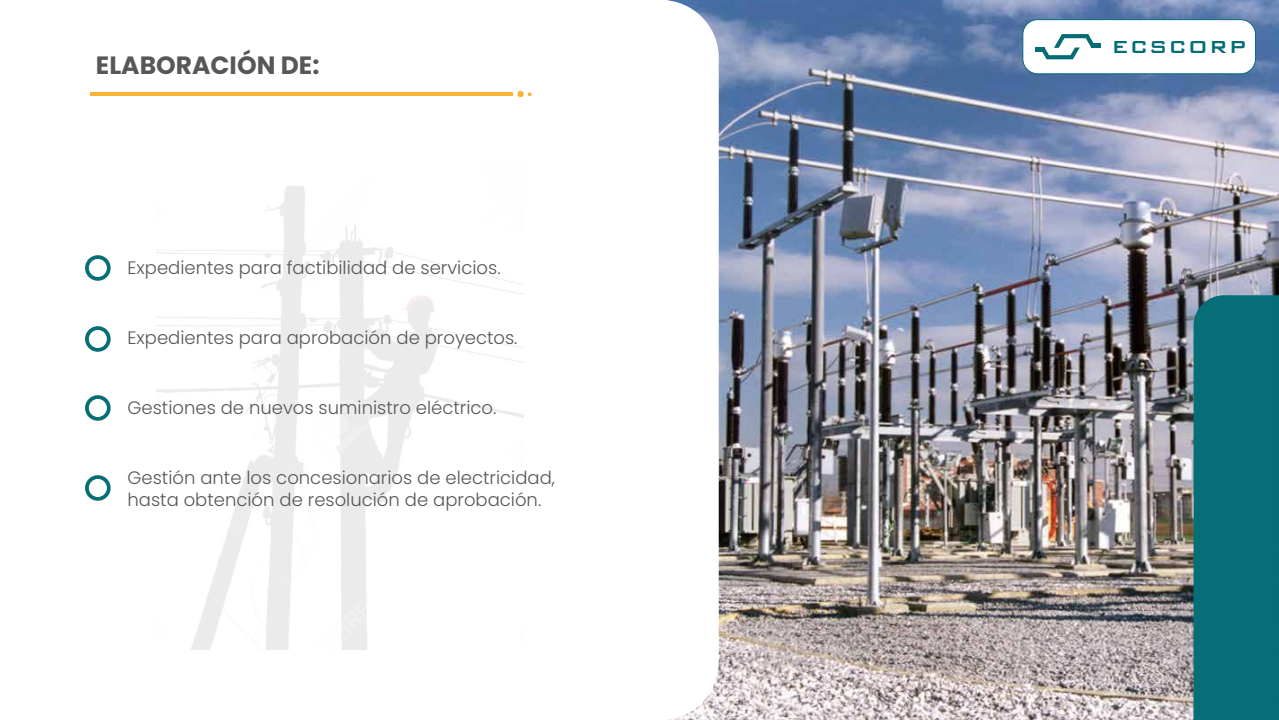
<style>
.page{position:relative;width:1279px;height:720px;background:#fff}
.page>*{position:absolute;margin:0;border:0;box-sizing:border-box;transform-origin:0 0}
.t1{font:700 25px "Poppins";color:#575756}
.t2{font:500 23.3px "Bank Gothic BT";letter-spacing:.035em;color:#046c75}
.t3{font:300 18px/21.6px "Poppins";color:#575756}
</style>
<div class="page">
<img style="left:718px;top:0;width:560px;height:720px">
<div style="left:1193px;top:295px;width:85px;height:425px;background:#056e76"></div>
<hr style="left:90px;top:92px;width:422px;height:4px;background:#f9b234">
<svg style="left:517px;top:91px;width:14px;height:6px"></svg>
<div style="left:1022px;top:20px;width:233px;height:54px;background:#fff;border-radius:15px"></div>
<div style="left:1022px;top:19px;width:233px;height:55px;border:1px solid #056c75;border-radius:15px"></div>
<hr style="left:1091px;top:44px;width:10px;height:4px;background:#046c75">
<svg style="left:1039px;top:34px;width:57px;height:25px"></svg>
<hr style="left:1034px;top:48px;width:10px;height:4px;background:#046c75">
<svg style="left:85px;top:255px;width:26px;height:246px"></svg>
<h1 class="t1" style="left:96px;top:51px;width:225px">ELABORACIÓN DE:</h1>
<p class="t3" style="left:127px;top:257px;width:374px">Expedientes para factibilidad de servicios.</p>
<p class="t3" style="left:127px;top:327px;width:391px">Expedientes para aprobación de proyectos.</p>
<p class="t3" style="left:127px;top:397px;width:370px">Gestiones de nuevos suministro eléctrico.</p>
<p class="t3" style="left:127px;top:467px;width:429px">Gestión ante los concesionarios de electricidad, hasta obtención de resolución de aprobación.</p>
<p class="t2" style="left:1111px;top:35px;width:136px">ECSCORP</p>
</div>
